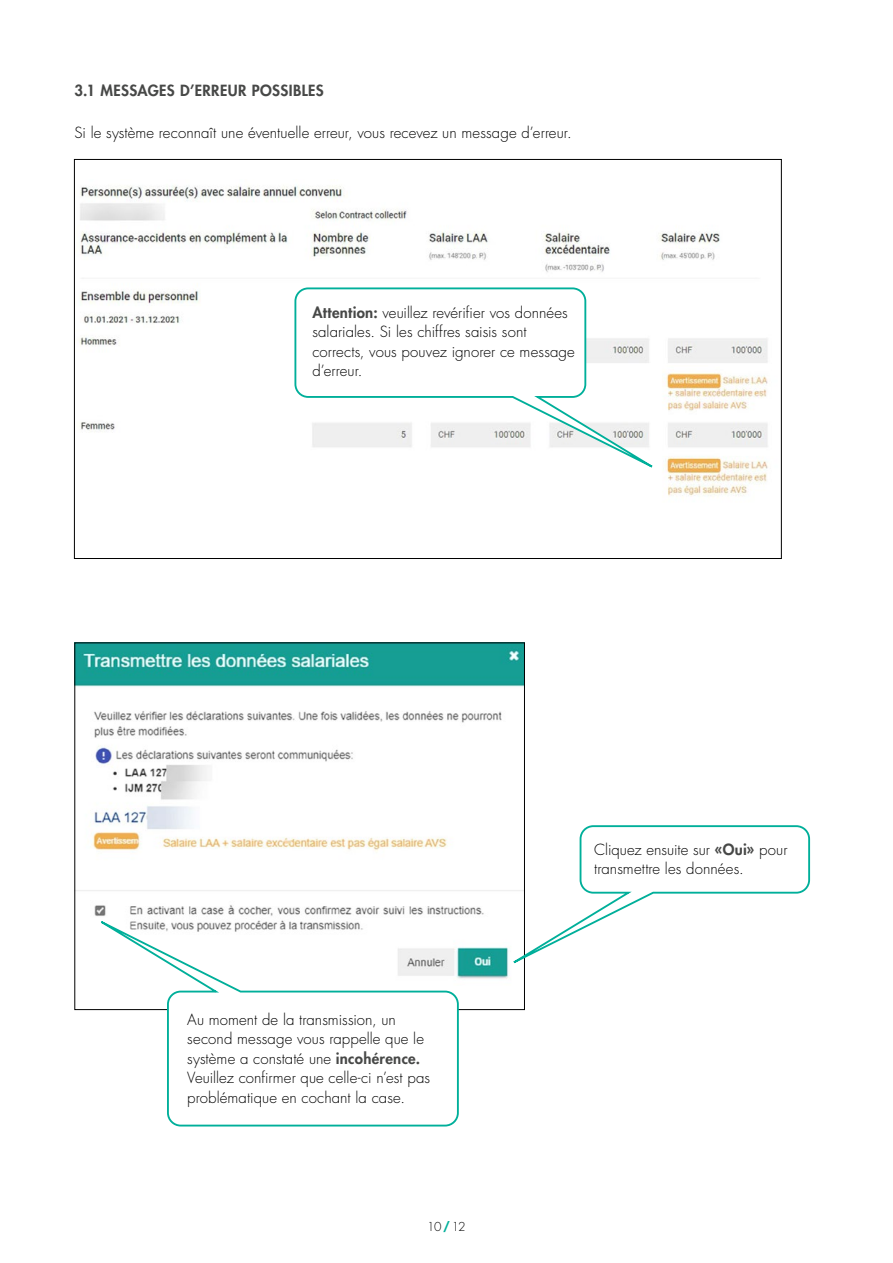
<style>
.page{position:relative;width:893px;height:1263px;background:#fff}
.page>*{position:absolute;margin:0;border:0;box-sizing:border-box;transform-origin:0 0}
.t1{font:300 15px/19.5px "Futura Std";letter-spacing:.005em;color:#000}
.t2{font:800 15px "Futura Std";letter-spacing:.03em;color:#474847}
.t3{font:300 12px "Futura Std";color:#000}
.s1{font-weight:800;color:#474847}
.s2{font-weight:700;color:#00af9a}
</style>
<div class="page">
<img style="left:76px;top:644px;width:447px;height:335px">
<img style="left:79px;top:186px;width:689px;height:310px">
<svg style="left:294px;top:286px;width:397px;height:202px"></svg>
<svg style="left:474px;top:824px;width:337px;height:160px"></svg>
<svg style="left:74px;top:900px;width:386px;height:227px"></svg>
<p class="t2" style="left:74px;top:81px;width:251px">3.1 MESSAGES D’ERREUR POSSIBLES</p>
<p class="t1" style="left:74px;top:124px;width:499px">Si le système reconnaît une éventuelle erreur, vous recevez un message d’erreur.</p>
<p class="t1" style="left:312px;top:303px;width:264px"><span class="s1">Attention:</span> veuillez revérifier vos données salariales. Si les chiffres saisis sont corrects, vous pouvez ignorer ce message d’erreur.</p>
<p class="t1" style="left:187px;top:1010px;width:244px">Au moment de la transmission, un second message vous rappelle que le système a constaté une <span class="s1">incohérence.<br></span>Veuillez confirmer que celle-ci n’est pas problématique en cochant la case.</p>
<p class="t3" style="left:427px;top:1219px;width:40px">10<span class="s2">/</span>12</p>
<p class="t1" style="left:594px;top:840px;width:195px">Cliquez ensuite sur <span class="s1">«Oui»</span> pour transmettre les données.</p>
</div>
